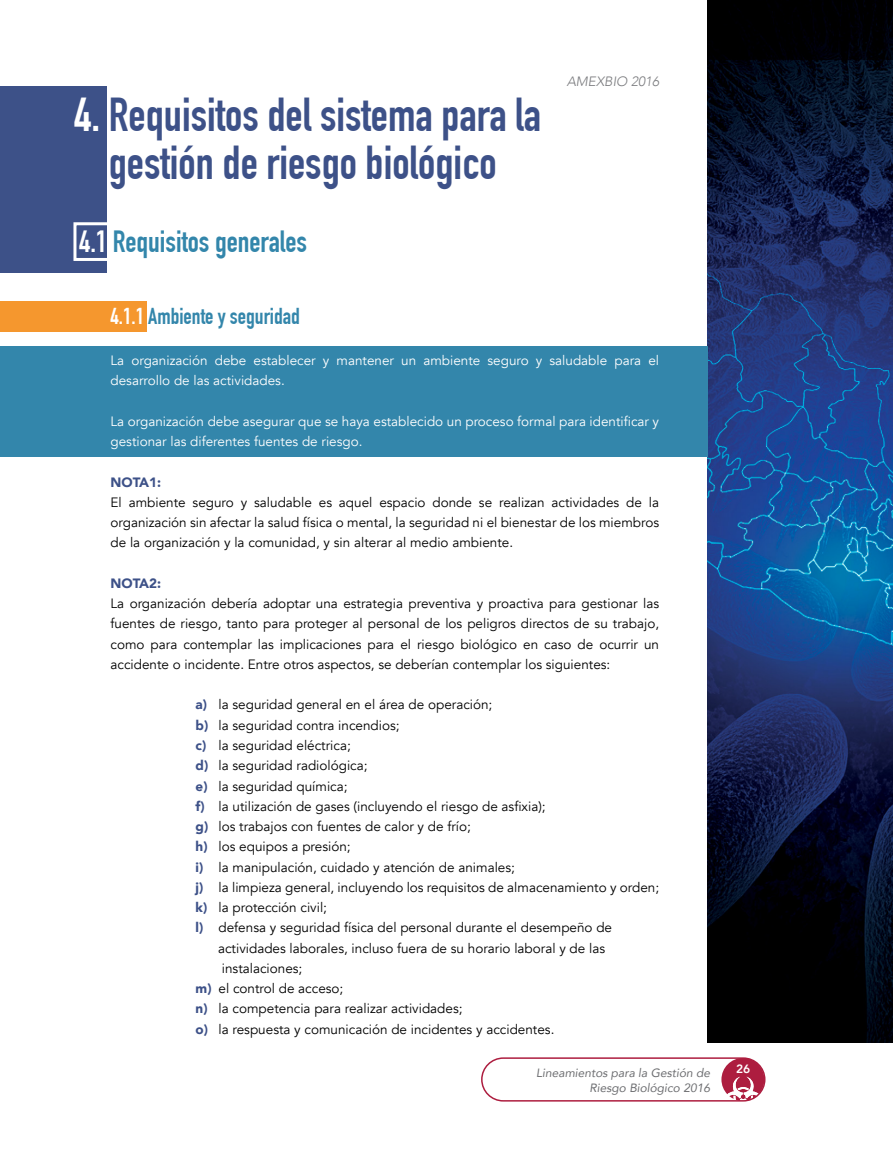
<style>
.page{position:relative;width:893px;height:1170px;background:#fff}
.page>*{position:absolute;margin:0;border:0;box-sizing:border-box;transform-origin:0 0}
.t1{font:700 46.5px/48px "DIN Condensed";color:#3d5188;text-align:center}
.t2{font:700 30px "DIN Condensed";color:#3386ab}
.t3{font:700 22.5px "DIN Condensed";color:#3386ab}
.t4{font:13.5px/20.2px "Avenir";color:#000;text-align:justify}
.t5{font:13.5px/20.2px "Avenir";color:#fff}
.t6{font:900 13.5px "Avenir";color:#3d5188}
.t7{font:italic 300 13.5px "Avenir";color:#7b7c7f}
.t8{font:italic 12px/14.4px "Avenir";color:#6d6e71;text-align:right}
.t9{font:800 12px "Avenir";color:#fff}
.s1{color:#fff}
.s2{font-weight:900;color:#3d5188}
</style>
<div class="page">
<img style="left:708px;top:0;width:185px;height:1042px">
<svg style="left:721px;top:1058px;width:43px;height:42px"></svg>
<div style="left:481px;top:1057px;width:284px;height:44px;border:2px solid #ad1d3f;border-radius:21px"></div>
<div style="left:0;top:301px;width:147px;height:30px;background:#f5972e"></div>
<div style="left:0;top:86px;width:106px;height:187px;background:#3d5188"></div>
<div style="left:73px;top:222px;width:47px;height:39px;border:3px solid #fff"></div>
<div style="left:0;top:346px;width:708px;height:110px;background:#3386ab"></div>
<h1 class="t1" style="left:74px;top:91px;width:468px"><span class="s1">4.</span> Requisitos del sistema para la gestión de riesgo biológico</h1>
<h2 class="t2" style="left:79px;top:224px;width:229px"><span class="s1">4.1</span> Requisitos generales</h2>
<p class="t7" style="left:567px;top:73px;width:94px">AMEXBIO 2016</p>
<h3 class="t3" style="left:111px;top:303px;width:191px"><span class="s1">4.1.1</span> Ambiente y seguridad</h3>
<p class="t5" style="left:111px;top:350px;width:550px">La organización debe establecer y mantener un ambiente seguro y saludable para el desarrollo de las actividades.</p>
<p class="t5" style="left:111px;top:411px;width:550px">La organización debe asegurar que se haya establecido un proceso formal para identificar y gestionar las diferentes fuentes de riesgo.</p>
<p class="t6" style="left:111px;top:470px;width:52px">NOTA1:</p>
<p class="t4" style="left:111px;top:492px;width:550px">El ambiente seguro y saludable es aquel espacio donde se realizan actividades de la organización sin afectar la salud física o mental, la seguridad ni el bienestar de los miembros de la organización y la comunidad, y sin alterar al medio ambiente.</p>
<p class="t6" style="left:111px;top:571px;width:52px">NOTA2:</p>
<p class="t4" style="left:111px;top:593px;width:550px">La organización debería adoptar una estrategia preventiva y proactiva para gestionar las fuentes de riesgo, tanto para proteger al personal de los peligros directos de su trabajo, como para contemplar las implicaciones para el riesgo biológico en caso de ocurrir un accidente o incidente. Entre otros aspectos, se deberían contemplar los siguientes:</p>
<p class="t4" style="left:196px;top:695px;width:298px"><span class="s2">a)</span> la seguridad general en el área de operación;</p>
<p class="t4" style="left:196px;top:715px;width:205px"><span class="s2">b)</span> la seguridad contra incendios;</p>
<p class="t4" style="left:196px;top:735px;width:157px"><span class="s2">c)</span> la seguridad eléctrica;</p>
<p class="t4" style="left:196px;top:755px;width:173px"><span class="s2">d)</span> la seguridad radiológica;</p>
<p class="t4" style="left:196px;top:776px;width:153px"><span class="s2">e)</span> la seguridad química;</p>
<p class="t4" style="left:196px;top:796px;width:352px"><span class="s2">f)</span> la utilización de gases (incluyendo el riesgo de asfixia);</p>
<p class="t4" style="left:196px;top:816px;width:277px"><span class="s2">g)</span> los trabajos con fuentes de calor y de frío;</p>
<p class="t4" style="left:196px;top:836px;width:156px"><span class="s2">h)</span> los equipos a presión;</p>
<p class="t4" style="left:196px;top:857px;width:321px"><span class="s2">i)</span> la manipulación, cuidado y atención de animales;</p>
<p class="t4" style="left:196px;top:877px;width:465px"><span class="s2">j)</span> la limpieza general, incluyendo los requisitos de almacenamiento y orden;</p>
<p class="t4" style="left:196px;top:897px;width:133px"><span class="s2">k)</span> la protección civil;</p>
<p class="t4" style="left:196px;top:917px;width:418px"><span class="s2">l)</span> defensa y seguridad física del personal durante el desempeño de</p>
<p class="t4" style="left:218px;top:938px;width:388px">actividades laborales, incluso fuera de su horario laboral y de las</p>
<p class="t4" style="left:222px;top:958px;width:82px">instalaciones;</p>
<p class="t4" style="left:196px;top:978px;width:149px"><span class="s2">m)</span> el control de acceso;</p>
<p class="t4" style="left:196px;top:998px;width:268px"><span class="s2">n)</span> la competencia para realizar actividades;</p>
<p class="t4" style="left:196px;top:1019px;width:360px"><span class="s2">o)</span> la respuesta y comunicación de incidentes y accidentes.</p>
<p class="t8" style="left:536px;top:1065px;width:175px">Lineamientos para la Gestión de<br>Riesgo Biológico 2016</p>
<p class="t9" style="left:736px;top:1058px;width:16px">26</p>
</div>
